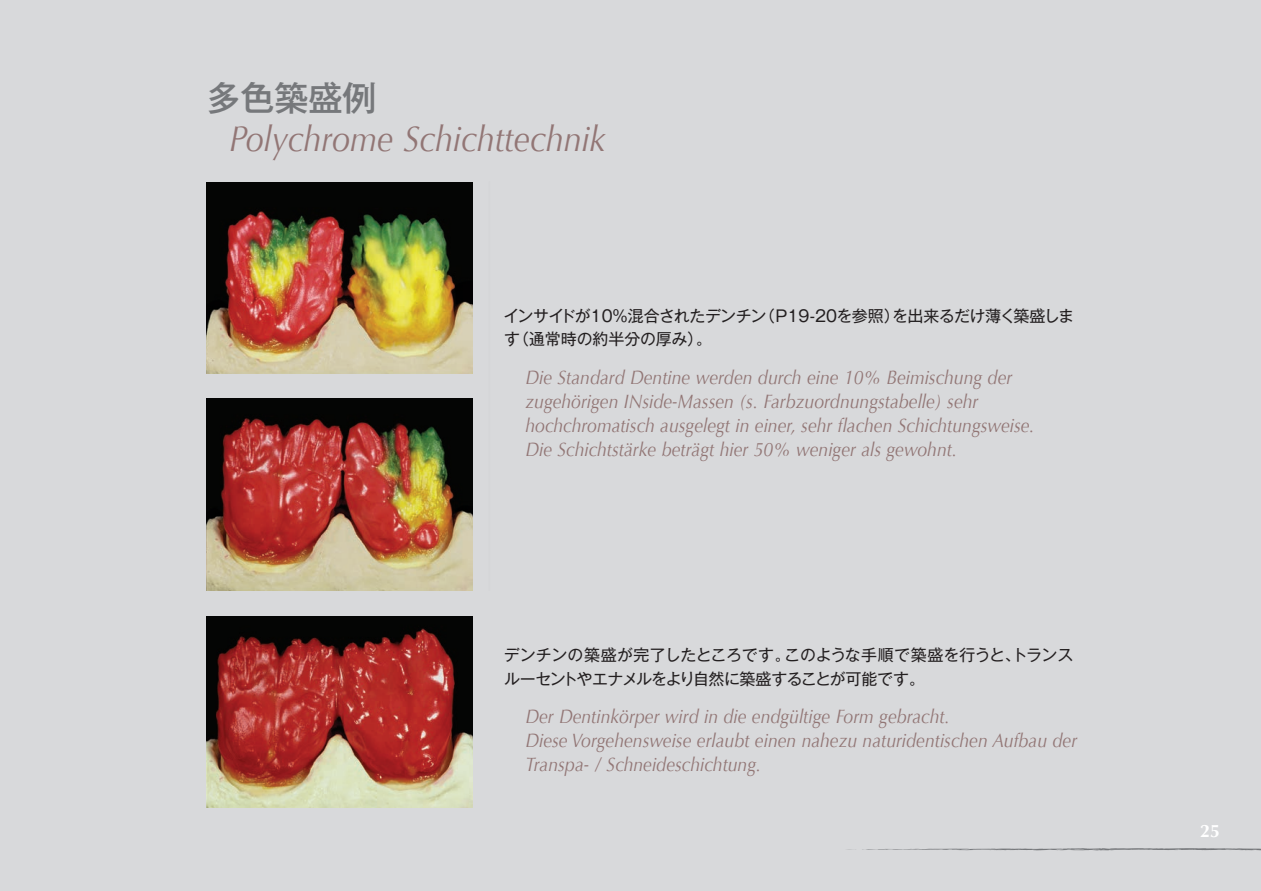
<style>
.page{position:relative;width:1261px;height:891px;background:#fff}
.page>*{position:absolute;margin:0;border:0;box-sizing:border-box;transform-origin:0 0}
.t1{font:italic 36px "Optima";color:#927675;scale:.9 1}
.t2{font:500 34.05px "Gothic MB101 Pr 6 N";color:#76787b}
.t3{font:italic 19.5px/24px "Optima";color:#927675;scale:.9 1}
.t4{font:700 18px "Optima";color:#fff}
.t5{font:15.9px/23.4px "Gothic MB101 Pr 6 N";letter-spacing:-.02em;color:#231f20}
.s1{font-size:36px}
</style>
<div class="page">
<div style="left:0;top:0;width:1261px;height:890px;background:#d8d9db"></div>
<img style="left:207px;top:182px;width:265px;height:192px">
<img style="left:207px;top:399px;width:265px;height:191px">
<img style="left:207px;top:616px;width:265px;height:191px">
<svg style="left:847px;top:848px;width:414px;height:3px"></svg>
<h2 class="t2" style="left:207px;top:70px;width:172px">多色築盛例</h2>
<h1 class="t1" style="left:229px;top:118px;width:420px">Polychrome Schichttechnik</h1>
<p class="t3" style="left:265px;top:140px;width:325px"><span class="s1">Titel Duits</span> (nur mit Basic Set)</p>
<p class="t5" style="left:504px;top:303px;width:572px">インサイドが10％混合されたデンチン（P19-20を参照）を出来るだけ薄く築盛します（通常時の約半分の厚み）。</p>
<p class="t3" style="left:525px;top:365px;width:567px">Die Standard Dentine werden durch eine 10% Beimischung der zugehörigen INside-Massen (s. Farbzuordnungstabelle) sehr hochchromatisch ausgelegt in einer, sehr flachen Schichtungsweise.<br>Die Schichtstärke beträgt hier 50% weniger als gewohnt.</p>
<p class="t5" style="left:504px;top:642px;width:571px">デンチンの築盛が完了したところです。このような手順で築盛を行うと、トランスルーセントやエナメルをより自然に築盛することが可能です。</p>
<p class="t3" style="left:525px;top:704px;width:614px">Der Dentinkörper wird in die endgültige Form gebracht.<br>Diese Vorgehensweise erlaubt einen nahezu naturidentischen Aufbau der<br>Transpa- / Schneideschichtung.</p>
<p class="t3" style="left:562px;top:721px;width:61px">tekst D</p>
<p class="t4" style="left:1200px;top:820px;width:22px">25</p>
</div>
